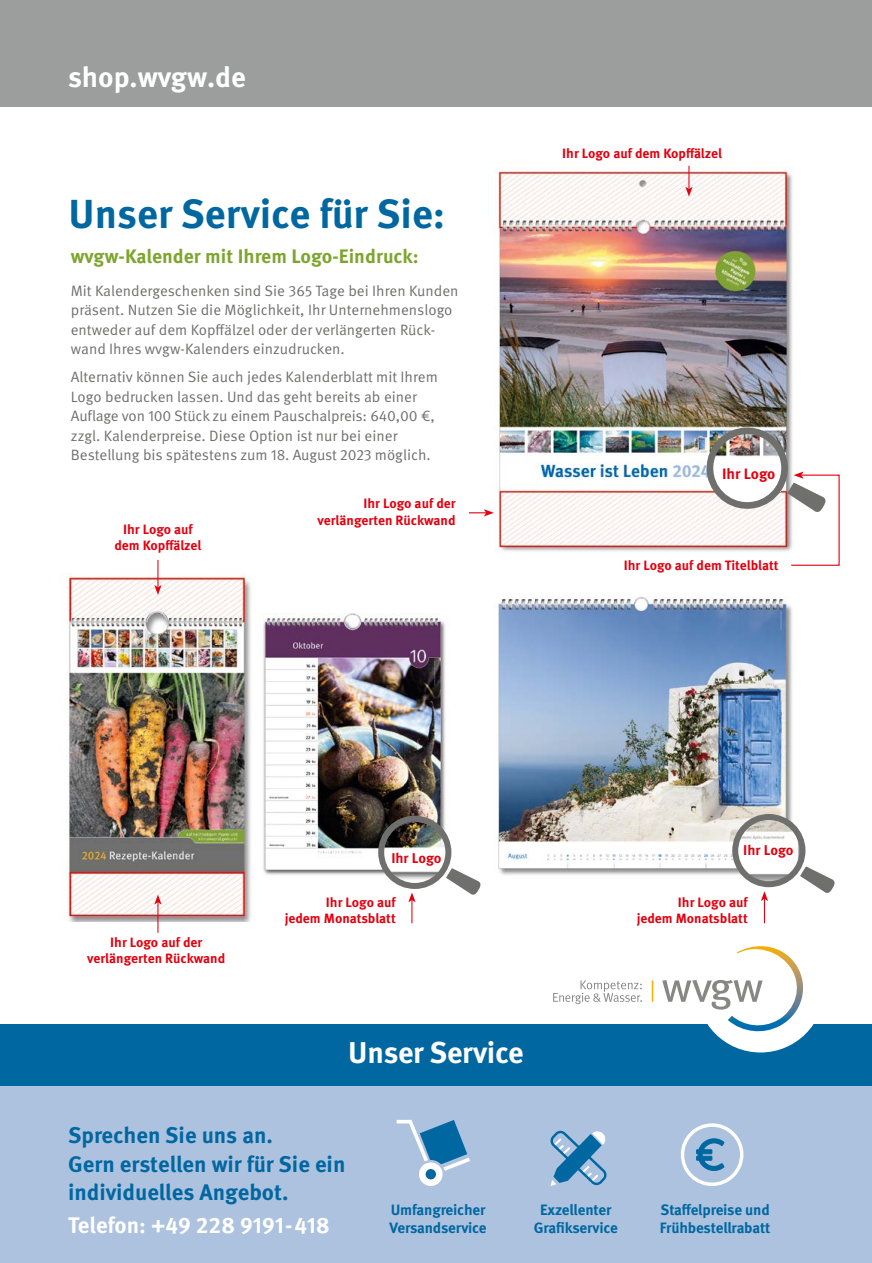
<style>
.page{position:relative;width:872px;height:1263px;background:#fff}
.page>*{position:absolute;margin:0;border:0;box-sizing:border-box;transform-origin:0 0}
.Artikel_HEAD{font:700 40.5px "Meta OT";color:#0067a1}
.t1{font:700 30px "Meta OT";letter-spacing:-.01em;color:#fff}
.Rubrik___Header{font:700 28.5px "Meta OT";color:#fff}
.t2{font:700 22.5px/28.5px "Meta OT";color:#0067a1}
.t3{font:700 22.5px "Meta OT";color:#fff}
.Artikel_HEAD-2{font:700 19.5px "Meta OT";color:#7da52d}
.t4{font:15px/19.5px "Meta OT Norm";color:#6f6f6e}
.t5{font:700 15px/18px "Meta OT";letter-spacing:-.01em;color:#0067a1}
.Artikel_HEAD_02{font:700 15px "Meta OT";color:#e3000f}
.Artikel_HEAD_02-2{font:700 14.1px "Meta OT";color:#e3000f}
.t6{font:700 13.5px/16.2px "Meta OT";color:#e3000f;text-align:right}
</style>
<div class="page">
<div style="left:0;top:0;width:872px;height:106px;background:#9c9d9d"></div>
<div style="left:0;top:1026px;width:872px;height:237px;background:#acc2de"></div>
<div style="left:419px;top:1162px;width:23px;height:24px;background:#fff;border-radius:50%"></div>
<div style="left:425px;top:1169px;width:11px;height:10px;background:#0067a1;border-radius:50%"></div>
<svg style="left:396px;top:1120px;width:74px;height:51px"></svg>
<div style="left:681px;top:1123px;width:62px;height:63px;border:3px solid #fff;border-radius:50%"></div>
<svg style="left:696px;top:1138px;width:28px;height:33px"></svg>
<div style="left:0;top:1024px;width:872px;height:61px;background:#0067a1"></div>
<div style="left:696px;top:925px;width:128px;height:127px;background:#fff;border-radius:50%"></div>
<svg style="left:662px;top:946px;width:147px;height:89px"></svg>
<hr style="left:651px;top:980px;width:2px;height:22px;background:#f9b000">
<svg style="left:553px;top:980px;width:89px;height:24px"></svg>
<svg style="left:550px;top:1130px;width:57px;height:56px"></svg>
<img style="left:497px;top:165px;width:295px;height:387px">
<svg style="left:469px;top:509px;width:25px;height:7px"></svg>
<img style="left:60px;top:576px;width:192px;height:345px">
<svg style="left:154px;top:560px;width:7px;height:35px"></svg>
<img style="left:262px;top:613px;width:187px;height:262px">
<svg style="left:408px;top:892px;width:7px;height:31px"></svg>
<img style="left:384px;top:822px;width:64px;height:62px">
<div style="left:391px;top:852px;width:50px;height:17px;background:#fff"></div>
<svg style="left:446px;top:868px;width:35px;height:27px"></svg>
<div style="left:378px;top:816px;width:73px;height:73px;border:6px solid #6f6f6e;border-radius:50%"></div>
<div style="left:475px;top:580px;width:323px;height:299px;background:#fff"></div>
<img style="left:498px;top:596px;width:298px;height:283px">
<img style="left:733px;top:815px;width:72px;height:71px;border-radius:36px">
<svg style="left:800px;top:866px;width:35px;height:27px"></svg>
<div style="left:732px;top:814px;width:73px;height:73px;border:6px solid #6f6f6e;border-radius:50%"></div>
<div style="left:743px;top:845px;width:50px;height:16px;background:#fff"></div>
<svg style="left:761px;top:891px;width:7px;height:32px"></svg>
<hr style="left:157px;top:902px;width:1px;height:31px;background:#e3000f">
<svg style="left:154px;top:895px;width:7px;height:9px"></svg>
<img style="left:710px;top:431px;width:74px;height:73px;border-radius:37px">
<div style="left:731px;top:465px;width:50px;height:27px;background:#fff"></div>
<svg style="left:787px;top:471px;width:53px;height:95px"></svg>
<div style="left:706px;top:428px;width:82px;height:81px;border:7px solid #6f6f6e;border-radius:50%"></div>
<svg style="left:685px;top:166px;width:7px;height:31px"></svg>
<p class="Rubrik___Header" style="left:68px;top:60px;width:179px">shop.wvgw.de</p>
<p class="Artikel_HEAD" style="left:69px;top:190px;width:378px">Unser Service für Sie:</p>
<p class="Artikel_HEAD-2" style="left:71px;top:245px;width:349px">wvgw-Kalender mit Ihrem Logo-Eindruck:</p>
<p class="t4" style="left:71px;top:281px;width:389px">Mit Kalendergeschenken sind Sie 365 Tage bei Ihren Kunden präsent. Nutzen Sie die Möglichkeit, Ihr Unternehmenslogo entweder auf dem Kopffälzel oder der verlängerten Rück&shy;wand Ihres wvgw-Kalenders einzudrucken.</p>
<p class="t4" style="left:71px;top:368px;width:368px">Alternativ können Sie auch jedes Kalenderblatt mit Ihrem Logo bedrucken lassen. Und das geht bereits ab einer Auflage von 100 Stück zu einem Pauschalpreis: 640,00 €, zzgl. Kalenderpreise. Diese Option ist nur bei einer Bestellung bis spätestens zum 18. August 2023 möglich.</p>
<p class="t6" style="left:114px;top:521px;width:89px;text-align:center">Ihr Logo auf dem Kopffälzel</p>
<p class="t6" style="left:317px;top:496px;width:139px">Ihr Logo auf der verlängerten Rückwand</p>
<p class="t6" style="left:562px;top:146px;width:161px">Ihr Logo auf dem Kopffälzel</p>
<p class="Artikel_HEAD_02" style="left:722px;top:465px;width:55px">Ihr Logo</p>
<p class="t6" style="left:624px;top:557px;width:156px">Ihr Logo auf dem Titelblatt</p>
<p class="t6" style="left:87px;top:935px;width:139px;text-align:center">Ihr Logo auf der verlängerten Rückwand</p>
<p class="Artikel_HEAD_02-2" style="left:391px;top:850px;width:52px">Ihr Logo</p>
<p class="t6" style="left:285px;top:895px;width:112px">Ihr Logo auf<br>jedem Monatsblatt</p>
<p class="t1" style="left:348px;top:1035px;width:177px">Unser Service</p>
<p class="Artikel_HEAD_02-2" style="left:743px;top:842px;width:52px">Ihr Logo</p>
<p class="t6" style="left:636px;top:895px;width:112px">Ihr Logo auf<br>jedem Monatsblatt</p>
<p class="t2" style="left:68px;top:1122px;width:279px">Sprechen Sie uns an.<br>Gern erstellen wir für Sie ein individuelles Angebot.</p>
<p class="t3" style="left:68px;top:1212px;width:263px">Telefon: +49 228 9191-418</p>
<p class="t5" style="left:389px;top:1201px;width:98px">Umfangreicher<br>Versandservice</p>
<p class="t5" style="left:660px;top:1201px;width:112px">Staffelpreise und<br>Frühbestellrabatt</p>
<p class="t5" style="left:534px;top:1201px;width:86px;text-align:center">Exzellenter<br>Grafikservice</p>
</div>
